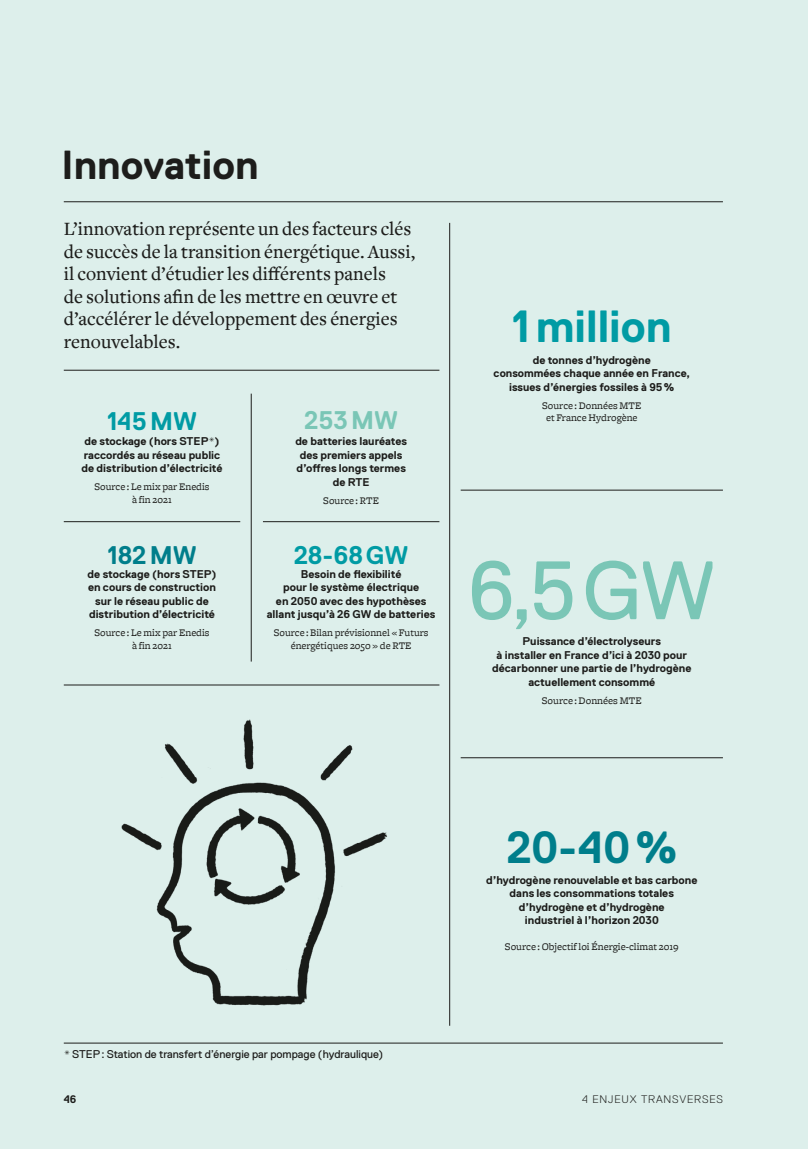
<style>
.page{position:relative;width:808px;height:1149px;background:#fff}
.page>*{position:absolute;margin:0;border:0;box-sizing:border-box;transform-origin:0 0}
.t1{font:82.5px "Replica";color:#7ac6b6}
.t2{font:700 45px "Replica";color:#009ba4}
.t3{font:700 45px "Replica";color:#007e8b}
.t4{font:700 40.5px "Replica";color:#1d1d1b}
.t5{font:700 25.5px "Replica";color:#009ba4}
.t6{font:700 25.5px "Replica";color:#7ac6b6}
.t7{font:700 25.5px "Replica";color:#007e8b}
.t8{font:500 19.5px/22.4px "Freight Text";color:#1d1d1b}
.t9{font:700 11.25px/13.5px "Replica";color:#1d1d1b;text-align:center}
.t10{font:11.25px "Replica";color:#1d1d1b}
.t11{font:300 10.95px "Replica";letter-spacing:.075em;color:#1d1d1b}
.t12{font:700 10.95px "Replica";color:#1d1d1b}
.t13{font:10.5px/12.8px "Freight Micro";color:#1d1d1b;text-align:center}
</style>
<div class="page">
<div style="left:0;top:0;width:808px;height:1148px;background:#ddefeb"></div>
<hr style="left:449px;top:223px;width:1px;height:802px;background:#1d1d1b">
<hr style="left:251px;top:393px;width:1px;height:268px;background:#1d1d1b">
<hr style="left:64px;top:370px;width:375px;height:1px;background:#1d1d1b">
<hr style="left:461px;top:757px;width:262px;height:1px;background:#1d1d1b">
<hr style="left:263px;top:521px;width:176px;height:1px;background:#1d1d1b">
<hr style="left:64px;top:521px;width:176px;height:1px;background:#1d1d1b">
<hr style="left:64px;top:684px;width:375px;height:1px;background:#1d1d1b">
<hr style="left:64px;top:1042px;width:659px;height:1px;background:#1d1d1b">
<hr style="left:64px;top:201px;width:659px;height:1px;background:#1d1d1b">
<img style="left:121px;top:719px;width:266px;height:287px">
<hr style="left:461px;top:489px;width:262px;height:1px;background:#1d1d1b">
<h3 class="t4" style="left:62px;top:142px;width:198px">Innovation</h3>
<p class="t8" style="left:64px;top:218px;width:353px">L’innovation représente un des facteurs clés de succès de la transition énergétique. Aussi, il convient d’étudier les différents panels<br>de solutions afin de les mettre en œuvre et d’accélérer le développement des énergies renouvelables.</p>
<h3 class="t5" style="left:107px;top:406px;width:91px">145MW</h3>
<p class="t9" style="left:81px;top:434px;width:143px;text-align:left">de stockage (hors STEP*) raccordés au réseau public de distribution d’électricité</p>
<p class="t13" style="left:94px;top:481px;width:117px">Source : Le mix par Enedis à fin 2021</p>
<h3 class="t7" style="left:107px;top:541px;width:91px">182MW</h3>
<p class="t9" style="left:88px;top:567px;width:130px">de stockage (hors STEP) en cours de construction sur le réseau public de distribution d’électricité</p>
<p class="t13" style="left:94px;top:627px;width:117px">Source : Le mix par Enedis à fin 2021</p>
<h3 class="t6" style="left:304px;top:406px;width:95px">253MW</h3>
<p class="t9" style="left:295px;top:434px;width:113px">de batteries lauréates des premiers appels d’offres longs termes de RTE</p>
<p class="t13" style="left:323px;top:494px;width:57px">Source : RTE</p>
<h3 class="t5" style="left:294px;top:541px;width:116px">28-68GW</h3>
<p class="t9" style="left:267px;top:567px;width:170px">Besoin de flexibilité<br>pour le système électrique<br>en 2050 avec des hypothèses allant jusqu’à 26 GW de batteries</p>
<p class="t13" style="left:274px;top:627px;width:156px">Source : Bilan prévisionnel «Futurs énergétiques 2050» de RTE</p>
<h2 class="t2" style="left:512px;top:302px;width:161px">1million</h2>
<p class="t9" style="left:494px;top:353px;width:198px">de tonnes d’hydrogène<br>consommées chaque année en France, issues d’énergies fossiles à 95%</p>
<p class="t13" style="left:542px;top:399px;width:101px">Source : Données MTE et France Hydrogène</p>
<h1 class="t1" style="left:468px;top:544px;width:249px">6,5GW</h1>
<p class="t9" style="left:492px;top:634px;width:201px">Puissance d’électrolyseurs<br>à installer en France d’ici à 2030 pour décarbonner une partie de l’hydrogène actuellement consommé</p>
<p class="t13" style="left:542px;top:694px;width:102px">Source : Données MTE</p>
<h2 class="t3" style="left:506px;top:821px;width:172px">20-40%</h2>
<p class="t9" style="left:510px;top:886px;width:166px">dans les consommations totales d’hydrogène et d’hydrogène industriel à l’horizon 2030</p>
<p class="t13" style="left:505px;top:940px;width:175px">Source : Objectif loi Énergie-climat 2019</p>
<p class="t9" style="left:486px;top:872px;width:213px">d’hydrogène renouvelable et bas carbone</p>
<p class="t10" style="left:64px;top:1047px;width:321px">* STEP: Station de transfert d’énergie par pompage (hydraulique)</p>
<p class="t12" style="left:64px;top:1092px;width:14px">46</p>
<p class="t11" style="left:582px;top:1092px;width:142px">4 ENJEUX TRANSVERSES</p>
</div>
